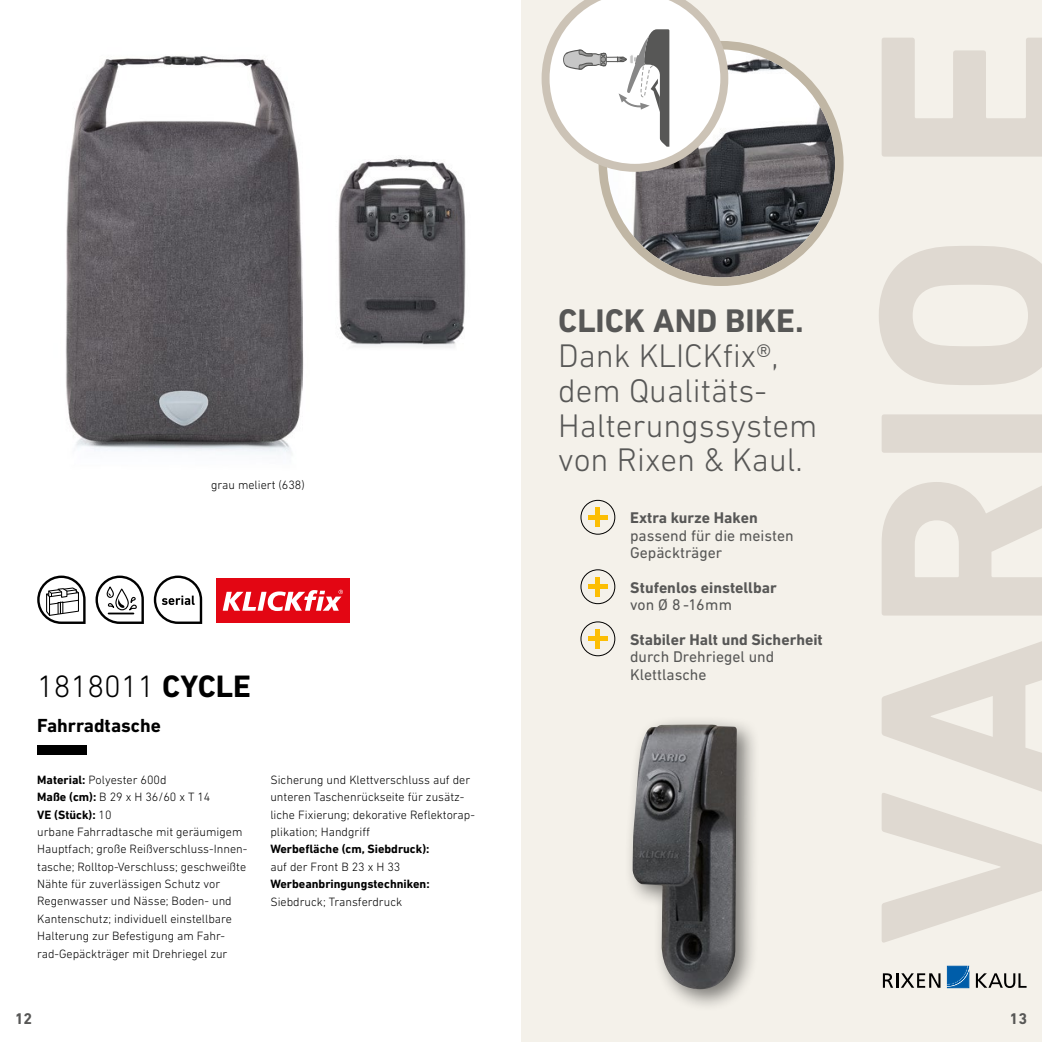
<style>
.page{position:relative;width:1042px;height:1042px;background:#fff}
.page>*{position:absolute;margin:0;border:0;box-sizing:border-box;transform-origin:0 0}
.t1{font:700 260.93px "DIN Next LT Pro";color:#dfd9d1}
.t2{font:300 33.25px/34.6px "DIN Next LT Pro";color:#575756}
.t3{font:300 31.5px "DIN Next LT Pro";color:#000}
.t4{font:700 19.25px "DIN Next LT Pro";color:#000}
.t5{font:15.75px/17.3px "DIN Next LT Pro";color:#575756}
.t6{font:700 15.75px/17.3px "DIN Next LT Pro";color:#575756}
.t7{font:300 12.25px/17.3px "DIN Next LT Pro";color:#000}
.s1{font-weight:700}
.s2{font-weight:400}
</style>
<div class="page">
<div style="left:521px;top:0;width:521px;height:1042px;background:#f4f1ea"></div>
<img style="left:354px;top:157px;width:112px;height:191px">
<img style="left:354px;top:160px;width:110px;height:183px">
<img style="left:76px;top:56px;width:278px;height:398px">
<img style="left:65px;top:57px;width:236px;height:386px">
<div style="left:603px;top:45px;width:236px;height:237px;background:#c0b6a4;border-radius:50%"></div>
<img style="left:607px;top:49px;width:228px;height:228px;border-radius:114px">
<div style="left:598px;top:41px;width:245px;height:245px;border:9px solid #c0b6a4;border-radius:50%"></div>
<div style="left:623px;top:715px;width:137px;height:297px;background:#000;opacity:.5"></div>
<img style="left:632px;top:724px;width:105px;height:265px">
<svg style="left:541px;top:0;width:187px;height:172px;background:#e3e1df"></svg>
<svg style="left:883px;top:973px;width:57px;height:15px"></svg>
<svg style="left:976px;top:973px;width:50px;height:15px"></svg>
<svg style="left:947px;top:966px;width:22px;height:22px"></svg>
<div style="left:37px;top:745px;width:50px;height:10px;background:#000"></div>
<div style="left:588px;top:515px;width:20px;height:5px;background:#fcbe04"></div>
<div style="left:595px;top:507px;width:5px;height:20px;background:#fcbe04"></div>
<div style="left:580px;top:500px;width:35px;height:35px;border:1px solid #000;border-radius:50%"></div>
<div style="left:588px;top:584px;width:20px;height:5px;background:#fcbe04"></div>
<div style="left:595px;top:577px;width:5px;height:20px;background:#fcbe04"></div>
<div style="left:580px;top:569px;width:35px;height:35px;border:1px solid #000;border-radius:50%"></div>
<div style="left:588px;top:636px;width:20px;height:5px;background:#fcbe04"></div>
<div style="left:595px;top:629px;width:5px;height:20px;background:#fcbe04"></div>
<div style="left:580px;top:621px;width:35px;height:35px;border:1px solid #000;border-radius:50%"></div>
<div style="left:216px;top:578px;width:134px;height:45px;background:#e30613"></div>
<svg style="left:95px;top:575px;width:49px;height:49px"></svg>
<hr style="left:109px;top:612px;width:24px;height:2px;background:#000">
<svg style="left:37px;top:575px;width:49px;height:49px"></svg>
<svg style="left:154px;top:575px;width:48px;height:49px"></svg>
<svg style="left:223px;top:590px;width:120px;height:21px"></svg>
<p class="t7" style="left:211px;top:476px;width:95px">grau meliert (638)</p>
<p class="t3" style="left:37px;top:668px;width:215px">1818011 <span class="s1">CYCLE</span></p>
<p class="t4" style="left:37px;top:714px;width:125px">Fahrradtasche</p>
<p class="t7" style="left:37px;top:771px;width:212px"><span class="s1">Material:</span> Polyester 600d<br><span class="s1">Maße (cm):</span> B 29 x H 36/60 x T 14<br><span class="s1">VE (Stück):</span> 10<br>urbane Fahrradtasche mit geräumigem Hauptfach; große Reißverschluss-Innen&shy;tasche; Rolltop-Verschluss; geschweißte Nähte für zuverlässigen Schutz vor Regenwasser und Nässe; Boden- und Kantenschutz; individuell einstellbare Halterung zur Befestigung am Fahr&shy;rad-Gepäckträger mit Drehriegel zur</p>
<p class="t7" style="left:270px;top:771px;width:206px">Sicherung und Klettverschluss auf der unteren Taschenrückseite für zusätz&shy;liche Fixierung; dekorative Reflektorap&shy;plikation; Handgriff<br><span class="s1">Werbefläche (cm, Siebdruck):<br></span>auf der Front B 23 x H 33<br><span class="s1">Werbeanbringungstechniken:<br></span>Siebdruck; Transferdruck</p>
<p class="t2" style="left:558px;top:303px;width:261px"><span class="s1">CLICK AND BIKE.<br></span>Dank KLICKfix®, dem Qualitäts-<br>Halterungssystem von Rixen &amp; Kaul.</p>
<p class="t5" style="left:630px;top:509px;width:165px"><span class="s1">Extra kurze Haken </span>passend für die meisten<br>Gepäckträger</p>
<p class="t6" style="left:630px;top:579px;width:148px">Stufenlos einstellbar <span class="s2">von Ø 8 -16mm</span></p>
<p class="t5" style="left:630px;top:631px;width:194px"><span class="s1">Stabiler Halt und Sicherheit </span>durch Drehriegel und<br>Klettlasche</p>
<p class="t1" style="left:817px;top:945px;width:920px;rotate:-90deg">VARIO E</p>
<p class="t6" style="left:15px;top:1010px;width:19px">12</p>
<p class="t6" style="left:1009px;top:1010px;width:19px">13</p>
</div>
